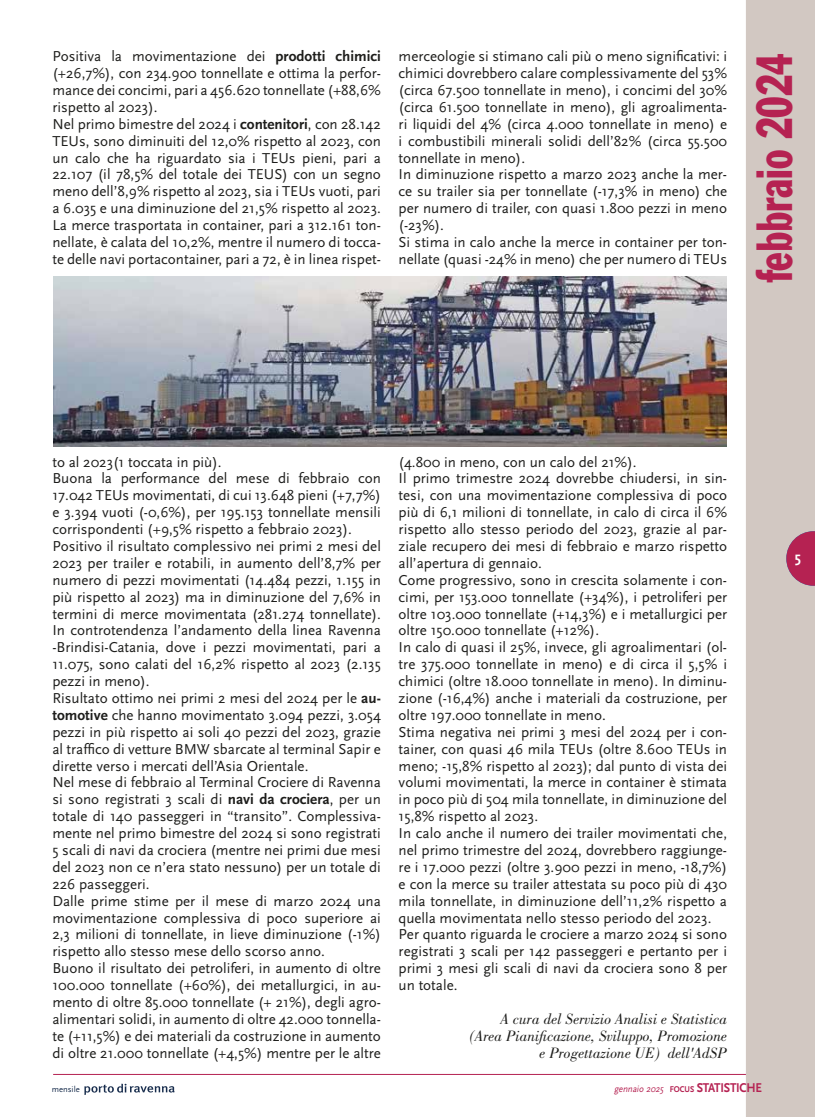
<style>
.page{position:relative;width:815px;height:1117px;background:#fff}
.page>*{position:absolute;margin:0;border:0;box-sizing:border-box;transform-origin:0 0}
.t1{font:condensed 50px "Franklin Gothic";color:#b52252;scale:.8 1}
.t2{font:italic 15.5px/16.9px "Bodoni Std";color:#1d1d1b;text-align:right}
.t3{font:15px/16.9px "Scala Sans";color:#1d1d1b}
.t4{font:700 15px "Scala Sans";color:#fff}
.t5{font:italic 9.88px "Scala Sans";color:#b52252;scale:.9 1}
.t6{font:8.62px "Scala Sans";color:#182d4d}
.s1{font-weight:700;font-size:15.12px}
.s2{font-weight:700;font-style:normal;font-size:8.75px}
.s3{font-weight:700;font-style:normal;font-size:13.38px}
</style>
<div class="page">
<hr style="left:53px;top:1073px;width:762px;height:1px;background:#b52252">
<div style="left:746px;top:0;width:69px;height:1116px;background:#d2c8c2"></div>
<svg style="left:786px;top:531px;width:29px;height:54px;background:#b94469"></svg>
<svg style="left:84px;top:1083px;width:91px;height:11px"></svg>
<img style="left:54px;top:276px;width:673px;height:170px">
<p class="t3" style="left:52px;top:48px;width:330px">Positiva la movimentazione dei <span class="s1">prodotti chimici </span>(+26,7%), con 234.900 tonnellate e ottima la perfor&shy;mance dei concimi, pari a 456.620 tonnellate (+88,6% rispetto al 2023).<br>Nel primo bimestre del 2024 i <span class="s1">contenitori</span>, con 28.142<br>TEUs, sono diminuiti del 12,0% rispetto al 2023, con un calo che ha riguardato sia i TEUs pieni, pari a 22.107 (il 78,5% del totale dei TEUS) con un segno meno dell’8,9% rispetto al 2023, sia i TEUs vuoti, pari a 6.035 e una diminuzione del 21,5% rispetto al 2023.<br>La merce trasportata in container, pari a 312.161 ton&shy;nellate, è calata del 10,2%, mentre il numero di tocca&shy;te delle navi portacontainer, pari a 72, è in linea rispet-</p>
<p class="t3" style="left:399px;top:48px;width:330px">merceologie si stimano cali più o meno significativi: i chimici dovrebbero calare complessivamente del 53% (circa 67.500 tonnellate in meno), i concimi del 30% (circa 61.500 tonnellate in meno), gli agroalimenta&shy;ri liquidi del 4% (circa 4.000 tonnellate in meno) e i combustibili minerali solidi dell’82% (circa 55.500 tonnellate in meno).<br>In diminuzione rispetto a marzo 2023 anche la mer&shy;ce su trailer sia per tonnellate (-17,3% in meno) che per numero di trailer, con quasi 1.800 pezzi in meno (-23%).<br>Si stima in calo anche la merce in container per ton&shy;nellate (quasi -24% in meno) che per numero di TEUs</p>
<h1 class="t1" style="left:744px;top:282px;width:288px;rotate:-90deg">febbraio 2024</h1>
<p class="t3" style="left:52px;top:453px;width:330px">to al 2023(1 toccata in più).<br>Buona la performance del mese di febbraio con 17.042 TEUs movimentati, di cui 13.648 pieni (+7,7%) e 3.394 vuoti (-0,6%), per 195.153 tonnellate mensili corrispondenti (+9,5% rispetto a febbraio 2023).<br>Positivo il risultato complessivo nei primi 2 mesi del 2023 per trailer e rotabili, in aumento dell’8,7% per numero di pezzi movimentati (14.484 pezzi, 1.155 in più rispetto al 2023) ma in diminuzione del 7,6% in termini di merce movimentata (281.274 tonnellate).<br>In controtendenza l’andamento della linea Ravenna -Brindisi-Catania, dove i pezzi movimentati, pari a 11.075, sono calati del 16,2% rispetto al 2023 (2.135 pezzi in meno).<br>Risultato ottimo nei primi 2 mesi del 2024 per le <span class="s1">au&shy;tomotive</span> che hanno movimentato 3.094 pezzi, 3.054 pezzi in più rispetto ai soli 40 pezzi del 2023, grazie al traffico di vetture BMW sbarcate al terminal Sapir e dirette verso i mercati dell’Asia Orientale.<br>Nel mese di febbraio al Terminal Crociere di Ravenna si sono registrati 3 scali di <span class="s1">navi da crociera</span>, per un totale di 140 passeggeri in “transito”. Complessiva&shy;mente nel primo bimestre del 2024 si sono registrati 5 scali di navi da crociera (mentre nei primi due mesi del 2023 non ce n’era stato nessuno) per un totale di 226 passeggeri.<br>Dalle prime stime per il mese di marzo 2024 una movimentazione complessiva di poco superiore ai 2,3 milioni di tonnellate, in lieve diminuzione (-1%) rispetto allo stesso mese dello scorso anno.<br>Buono il risultato dei petroliferi, in aumento di oltre 100.000 tonnellate (+60%), dei metallurgici, in au&shy;mento di oltre 85.000 tonnellate (+ 21%), degli agro&shy;alimentari solidi, in aumento di oltre 42.000 tonnella&shy;te (+11,5%) e dei materiali da costruzione in aumento di oltre 21.000 tonnellate (+4,5%) mentre per le altre</p>
<p class="t3" style="left:399px;top:453px;width:330px">(4.800 in meno, con un calo del 21%).<br>Il primo trimestre 2024 dovrebbe chiudersi, in sin&shy;tesi, con una movimentazione complessiva di poco più di 6,1 milioni di tonnellate, in calo di circa il 6% rispetto allo stesso periodo del 2023, grazie al par&shy;ziale recupero dei mesi di febbraio e marzo rispetto all’apertura di gennaio.<br>Come progressivo, sono in crescita solamente i con&shy;cimi, per 153.000 tonnellate (+34%), i petroliferi per oltre 103.000 tonnellate (+14,3%) e i metallurgici per oltre 150.000 tonnellate (+12%).<br>In calo di quasi il 25%, invece, gli agroalimentari (ol&shy;tre 375.000 tonnellate in meno) e di circa il 5,5% i chimici (oltre 18.000 tonnellate in meno). In diminu&shy;zione (-16,4%) anche i materiali da costruzione, per oltre 197.000 tonnellate in meno.<br>Stima negativa nei primi 3 mesi del 2024 per i con&shy;tainer, con quasi 46 mila TEUs (oltre 8.600 TEUs in meno; -15,8% rispetto al 2023); dal punto di vista dei volumi movimentati, la merce in container è stimata in poco più di 504 mila tonnellate, in diminuzione del 15,8% rispetto al 2023.<br>In calo anche il numero dei trailer movimentati che, nel primo trimestre del 2024, dovrebbero raggiunge&shy;re i 17.000 pezzi (oltre 3.900 pezzi in meno, -18,7%) e con la merce su trailer attestata su poco più di 430 mila tonnellate, in diminuzione dell’11,2% rispetto a quella movimentata nello stesso periodo del 2023.<br>Per quanto riguarda le crociere a marzo 2024 si sono registrati 3 scali per 142 passeggeri e pertanto per i primi 3 mesi gli scali di navi da crociera sono 8 per un totale.</p>
<p class="t2" style="left:470px;top:1010px;width:259px">A cura del Servizio Analisi e Statistica (Area Pianificazione, Sviluppo, Promozione e Progettazione UE) dell'AdSP</p>
<p class="t4" style="left:795px;top:549px;width:8px">5</p>
<p class="t6" style="left:52px;top:1084px;width:30px">mensile</p>
<p class="t5" style="left:614px;top:1083px;width:166px">gennaio 2025 <span class="s2">FOCUS</span> <span class="s3">STATISTICHE</span></p>
</div>
